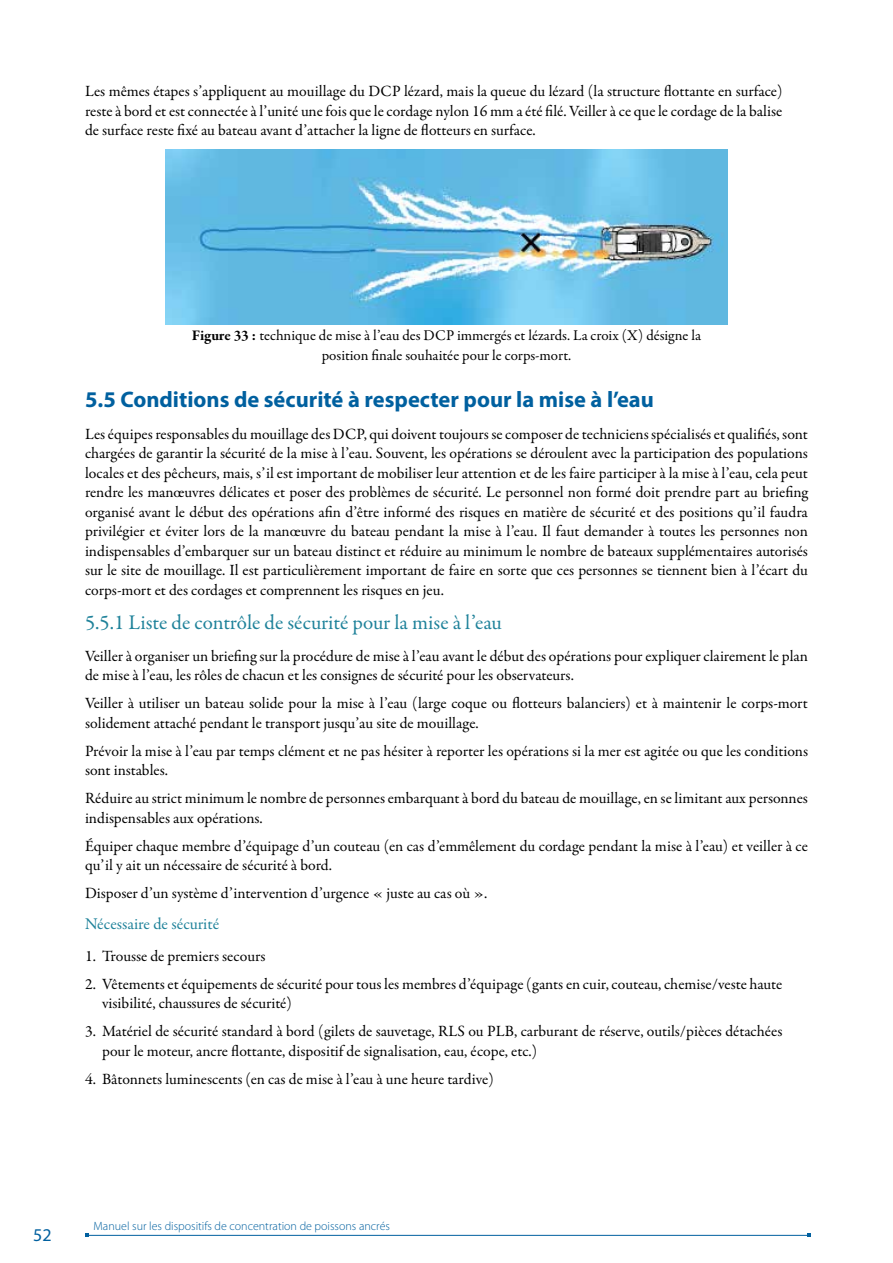
<style>
.page{position:relative;width:893px;height:1263px;background:#fff}
.page>*{position:absolute;margin:0;border:0;box-sizing:border-box;transform-origin:0 0}
.t1{font:700 22.5px "Myriad Pro";color:#00609f}
.t2{font:21px "Garamond Premr Pro";color:#1f829a}
.t3{font:18px "Myriad Pro";color:#00609f}
.t4{font:16.5px "Garamond Premr Pro";color:#1f829a}
.t5{font:15.75px/19.5px "Garamond Premr Pro";color:#000}
.t6{font:15px/19.5px "Garamond Premr Pro";color:#000;text-align:center}
.t7{font:300 12px "Myriad Pro";color:#00609f}
.s1{font-weight:700}
</style>
<div class="page">
<hr style="left:87px;top:1235px;width:721px;height:1px;background:#00609f">
<img style="left:165px;top:149px;width:563px;height:175px">
<p class="t5" style="left:85px;top:82px;width:699px;text-align:justify">Les mêmes étapes s’appliquent au mouillage du DCP lézard, mais la queue du lézard (la structure flottante en surface) reste à bord et est connectée à l’unité une fois que le cordage nylon 16 mm a été filé. Veiller à ce que le cordage de la balise de surface reste fixé au bateau avant d’attacher la ligne de flotteurs en surface.</p>
<p class="t6" style="left:192px;top:326px;width:510px"><span class="s1">Figure 33 :</span> technique de mise à l’eau des DCP immergés et lézards. La croix (X) désigne la position finale souhaitée pour le corps-mort.</p>
<h1 class="t1" style="left:85px;top:385px;width:570px">5.5 Conditions de sécurité à respecter pour la mise à l’eau</h1>
<p class="t5" style="left:85px;top:424px;width:724px;text-align:justify">Les équipes responsables du mouillage des DCP, qui doivent toujours se composer de techniciens spécialisés et qualifiés, sont chargées de garantir la sécurité de la mise à l’eau. Souvent, les opérations se déroulent avec la participation des populations locales et des pêcheurs, mais, s’il est important de mobiliser leur attention et de les faire participer à la mise à l’eau, cela peut rendre les manœuvres délicates et poser des problèmes de sécurité. Le personnel non formé doit prendre part au briefing organisé avant le début des opérations afin d’être informé des risques en matière de sécurité et des positions qu’il faudra privilégier et éviter lors de la manœuvre du bateau pendant la mise à l’eau. Il faut demander à toutes les personnes non indispensables d’embarquer sur un bateau distinct et réduire au minimum le nombre de bateaux supplémentaires autorisés sur le site de mouillage. Il est particulièrement important de faire en sorte que ces personnes se tiennent bien à l’écart du corps-mort et des cordages et comprennent les risques en jeu.</p>
<h2 class="t2" style="left:85px;top:610px;width:419px">5.5.1 Liste de contrôle de sécurité pour la mise à l’eau</h2>
<p class="t5" style="left:85px;top:646px;width:724px">Veiller à organiser un briefing sur la procédure de mise à l’eau avant le début des opérations pour expliquer clairement le plan de mise à l’eau, les rôles de chacun et les consignes de sécurité pour les observateurs.</p>
<p class="t5" style="left:85px;top:694px;width:724px">Veiller à utiliser un bateau solide pour la mise à l’eau (large coque ou flotteurs balanciers) et à maintenir le corps-mort solidement attaché pendant le transport jusqu’au site de mouillage.</p>
<p class="t5" style="left:85px;top:741px;width:724px">Prévoir la mise à l’eau par temps clément et ne pas hésiter à reporter les opérations si la mer est agitée ou que les conditions sont instables.</p>
<p class="t5" style="left:85px;top:789px;width:724px">Réduire au strict minimum le nombre de personnes embarquant à bord du bateau de mouillage, en se limitant aux personnes indispensables aux opérations.</p>
<p class="t5" style="left:85px;top:836px;width:724px">Équiper chaque membre d’équipage d’un couteau (en cas d’emmêlement du cordage pendant la mise à l’eau) et veiller à ce qu’il y ait un nécessaire de sécurité à bord.</p>
<p class="t5" style="left:85px;top:884px;width:404px">Disposer d’un système d’intervention d’urgence « juste au cas où ».</p>
<p class="t4" style="left:85px;top:914px;width:136px">Nécessaire de sécurité</p>
<p class="t5" style="left:85px;top:946px;width:182px">1. Trousse de premiers secours</p>
<p class="t5" style="left:102px;top:974px;width:682px;text-indent:-17px">2. Vêtements et équipements de sécurité pour tous les membres d’équipage (gants en cuir, couteau, chemise/veste haute visibilité, chaussures de sécurité)</p>
<p class="t5" style="left:102px;top:1022px;width:682px;text-indent:-17px">3. Matériel de sécurité standard à bord (gilets de sauvetage, RLS ou PLB, carburant de réserve, outils/pièces détachées pour le moteur, ancre flottante, dispositif de signalisation, eau, écope, etc.)</p>
<p class="t5" style="left:85px;top:1069px;width:410px">4. Bâtonnets luminescents (en cas de mise à l’eau à une heure tardive)</p>
<p class="t3" style="left:33px;top:1223px;width:20px">52</p>
<p class="t7" style="left:94px;top:1219px;width:298px">Manuel sur les dispositifs de concentration de poissons ancrés</p>
</div>
